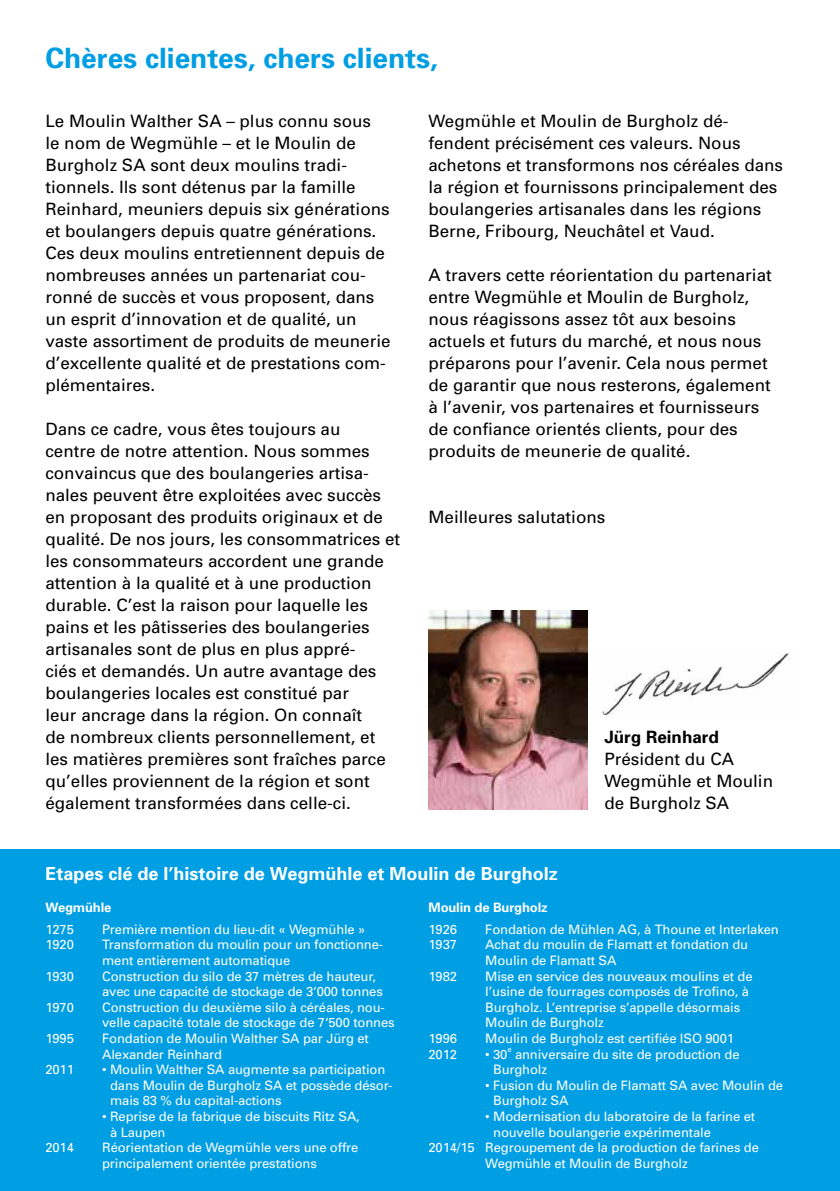
<style>
.page{position:relative;width:840px;height:1191px;background:#fff}
.page>*{position:absolute;margin:0;border:0;box-sizing:border-box;transform-origin:0 0}
.t1{font:700 28px "Univers";color:#009ee3}
.t2{font:700 18px "Univers";color:#fff}
.t3{font:17px/22px "Univers";color:#000}
.t4{font:700 17px "Univers";color:#000}
.t5{font:13px/15.6px "Univers";letter-spacing:-.01em;color:#fff}
.t6{font:700 13px "Univers";letter-spacing:-.01em;color:#fff}
.t7{font:7.6px "Univers";color:#fff}
</style>
<div class="page">
<div style="left:0;top:849px;width:839px;height:342px;background:#009ee3"></div>
<img style="left:428px;top:611px;width:159px;height:198px">
<img style="left:602px;top:653px;width:187px;height:62px">
<h1 class="t1" style="left:45px;top:40px;width:394px">Chères clientes, chers clients,</h1>
<p class="t3" style="left:45px;top:110px;width:346px">Le Moulin Walther SA – plus connu sous<br>le nom de Wegmühle – et le Moulin de Burgholz SA sont deux moulins tradi&shy;tionnels. Ils sont détenus par la famille Reinhard, meuniers depuis six générations et boulangers depuis quatre générations.<br>Ces deux moulins entretiennent depuis de nombreuses années un partenariat cou&shy;ronné de succès et vous proposent, dans un esprit d’innovation et de qualité, un vaste assortiment de produits de meunerie d’excellente qualité et de prestations com&shy;plémentaires.</p>
<p class="t3" style="left:45px;top:418px;width:356px">Dans ce cadre, vous êtes toujours au<br>centre de notre attention. Nous sommes convaincus que des boulangeries artisa&shy;nales peuvent être exploitées avec succès en proposant des produits originaux et de qualité. De nos jours, les consommatrices et les consommateurs accordent une grande attention à la qualité et à une production durable. C’est la raison pour laquelle les pains et les pâtisseries des boulangeries artisanales sont de plus en plus appré-<br>ciés et demandés. Un autre avantage des boulangeries locales est constitué par<br>leur ancrage dans la région. On connaît<br>de nombreux clients personnellement, et les matières premières sont fraîches parce qu’elles proviennent de la région et sont également transformées dans celle-ci.</p>
<p class="t3" style="left:428px;top:110px;width:356px">Wegmühle et Moulin de Burgholz dé&shy;fendent précisément ces valeurs. Nous achetons et transformons nos céréales dans la région et fournissons principalement des boulangeries artisanales dans les régions Berne, Fribourg, Neuchâtel et Vaud.</p>
<p class="t3" style="left:428px;top:264px;width:344px">A travers cette réorientation du partenariat entre Wegmühle et Moulin de Burgholz, nous réagissons assez tôt aux besoins actuels et futurs du marché, et nous nous préparons pour l’avenir. Cela nous permet de garantir que nous resterons, également à l’avenir, vos partenaires et fournisseurs de confiance orientés clients, pour des produits de meunerie de qualité.</p>
<p class="t3" style="left:428px;top:506px;width:178px">Meilleures salutations</p>
<p class="t4" style="left:604px;top:726px;width:116px">Jürg Reinhard</p>
<p class="t3" style="left:604px;top:748px;width:170px">Président du CA<br>Wegmühle et Moulin de Burgholz SA</p>
<p class="t2" style="left:45px;top:861px;width:513px">Etapes clé de l’histoire de Wegmühle et Moulin de Burgholz</p>
<p class="t6" style="left:45px;top:899px;width:68px">Wegmühle</p>
<p class="t5" style="left:45px;top:921px;width:30px">1275</p>
<p class="t5" style="left:102px;top:921px;width:265px">Première mention du lieu-dit « Wegmühle »</p>
<p class="t5" style="left:45px;top:936px;width:30px">1920</p>
<p class="t5" style="left:102px;top:936px;width:282px">Transformation du moulin pour un fonctionne&shy;ment entièrement automatique</p>
<p class="t5" style="left:45px;top:968px;width:30px">1930</p>
<p class="t5" style="left:102px;top:968px;width:282px">Construction du silo de 37 mètres de hauteur, avec une capacité de stockage de 3‘000 tonnes</p>
<p class="t5" style="left:45px;top:999px;width:30px">1970</p>
<p class="t5" style="left:102px;top:999px;width:294px">Construction du deuxième silo à céréales, nou&shy;velle capacité totale de stockage de 7‘500 tonnes</p>
<p class="t5" style="left:45px;top:1030px;width:30px">1995</p>
<p class="t5" style="left:102px;top:1030px;width:268px">Fondation de Moulin Walther SA par Jürg et<br>Alexander Reinhard</p>
<p class="t5" style="left:45px;top:1061px;width:30px">2011</p>
<p class="t5" style="left:110px;top:1061px;width:284px;text-indent:-8px">• Moulin Walther SA augmente sa participation dans Moulin de Burgholz SA et possède désor&shy;mais 83 % du capital-actions</p>
<p class="t5" style="left:110px;top:1108px;width:251px;text-indent:-8px">• Reprise de la fabrique de biscuits Ritz SA, à Laupen</p>
<p class="t5" style="left:45px;top:1139px;width:30px">2014</p>
<p class="t5" style="left:102px;top:1139px;width:257px">Réorientation de Wegmühle vers une offre principalement orientée prestations</p>
<p class="t6" style="left:428px;top:899px;width:121px">Moulin de Burgholz</p>
<p class="t5" style="left:428px;top:921px;width:30px">1926</p>
<p class="t5" style="left:485px;top:921px;width:295px">Fondation de Mühlen AG, à Thoune et Interlaken</p>
<p class="t5" style="left:428px;top:936px;width:30px">1937</p>
<p class="t5" style="left:485px;top:936px;width:264px">Achat du moulin de Flamatt et fondation du<br>Moulin de Flamatt SA</p>
<p class="t5" style="left:428px;top:968px;width:30px">1982</p>
<p class="t5" style="left:485px;top:968px;width:269px">Mise en service des nouveaux moulins et de l’usine de fourrages composés de Trofino, à Burgholz. L’entreprise s’appelle désormais Moulin de Burgholz</p>
<p class="t5" style="left:428px;top:1030px;width:30px">1996</p>
<p class="t5" style="left:485px;top:1030px;width:250px">Moulin de Burgholz est certifiée ISO 9001</p>
<p class="t5" style="left:428px;top:1046px;width:30px">2012</p>
<p class="t5" style="left:485px;top:1046px;width:24px">• 30</p>
<p class="t7" style="left:507px;top:1044px;width:6px">e</p>
<p class="t5" style="left:493px;top:1046px;width:248px;text-indent:22px">anniversaire du site de production de<br>Burgholz</p>
<p class="t5" style="left:493px;top:1077px;width:291px;text-indent:-8px">• Fusion du Moulin de Flamatt SA avec Moulin de<br>Burgholz SA</p>
<p class="t5" style="left:485px;top:1108px;width:271px">• Modernisation du laboratoire de la farine et</p>
<p class="t5" style="left:493px;top:1124px;width:219px">nouvelle boulangerie expérimentale</p>
<p class="t5" style="left:428px;top:1139px;width:332px">2014/15 Regroupement de la production de farines de</p>
<p class="t5" style="left:485px;top:1155px;width:204px">Wegmühle et Moulin de Burgholz</p>
</div>
